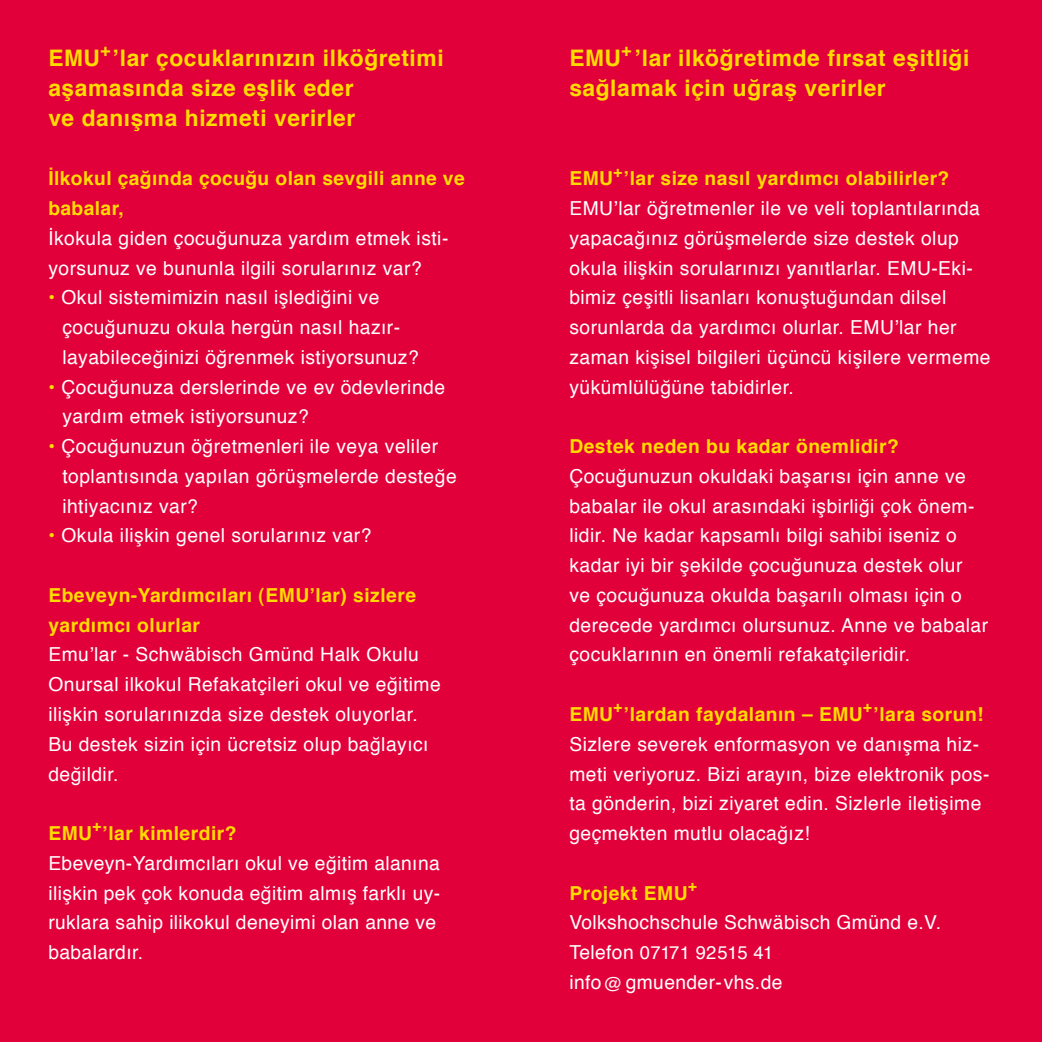
<style>
.page{position:relative;width:1042px;height:1042px;background:#e2003b}
.page>*{position:absolute;margin:0;border:0;box-sizing:border-box;transform-origin:0 0}
.t1{font:700 22.75px/29.8px "Helvetica";letter-spacing:.025em;color:#ffdc00}
.t2{font:19.25px/29.8px "Helvetica";letter-spacing:.025em;color:#fff}
.t3{font:700 19.25px/29.8px "Helvetica";letter-spacing:.025em;color:#ffdc00}
.t4{font:18.38px "Helvetica";letter-spacing:-.02em;color:#fff}
.t5{font:700 17.32px "Helvetica";color:#ffdc00}
.t6{font:700 15.22px "Helvetica";color:#ffdc00}
.s1{color:#ffdc00}
.s2{font-size:19.25px}
</style>
<div class="page">
<p class="t1" style="left:48px;top:42px;width:53px">EMU</p>
<p class="t5" style="left:101px;top:34px;width:12px">+</p>
<p class="t1" style="left:48px;top:42px;width:397px;text-indent:65px">’lar çocuklarınızın ilköğretimi aşamasında size eşlik eder<br>ve danışma hizmeti verirler</p>
<p class="t3" style="left:48px;top:163px;width:418px">İlkokul çağında çocuğu olan sevgili anne ve babalar,</p>
<p class="t2" style="left:48px;top:223px;width:400px">İkokula giden çocuğunuza yardım etmek isti&shy;yorsunuz ve bununla ilgili sorularınız var?</p>
<p class="t2" style="left:62px;top:282px;width:358px;text-indent:-14px"><span class="s1">•</span> Okul sistemimizin nasıl işlediğini ve çocuğunuzu okula hergün nasıl hazır-- layabileceğinizi öğrenmek istiyorsunuz?</p>
<p class="t2" style="left:62px;top:371px;width:384px;text-indent:-14px"><span class="s1">•</span> Çocuğunuza derslerinde ve ev ödevlerinde yardım etmek istiyorsunuz?</p>
<p class="t2" style="left:62px;top:431px;width:396px;text-indent:-14px"><span class="s1">•</span> Çocuğunuzun öğretmenleri ile veya veliler toplantısında yapılan görüşmelerde desteğe ihtiyacınız var?</p>
<p class="t2" style="left:48px;top:520px;width:325px"><span class="s1">•</span> Okula ilişkin genel sorularınız var?</p>
<p class="t3" style="left:48px;top:579px;width:369px">Ebeveyn-Yardımcıları (EMU’lar) sizlere yardımcı olurlar</p>
<p class="t2" style="left:48px;top:639px;width:394px">Emu’lar - Schwäbisch Gmünd Halk Okulu Onursal ilkokul Refakatçileri okul ve eğitime ilişkin sorularınızda size destek oluyorlar.<br>Bu destek sizin için ücretsiz olup bağlayıcı değildir.</p>
<p class="t3" style="left:48px;top:817px;width:45px">EMU</p>
<p class="t6" style="left:93px;top:812px;width:10px">+</p>
<p class="t3" style="left:103px;top:817px;width:136px">’lar kimlerdir?</p>
<p class="t2" style="left:48px;top:847px;width:393px">Ebeveyn-Yardımcıları okul ve eğitim alanına ilişkin pek çok konuda eğitim almış farklı uy&shy;ruklara sahip ilikokul deneyimi olan anne ve babalardır.</p>
<p class="t1" style="left:569px;top:42px;width:53px">EMU</p>
<p class="t5" style="left:621px;top:34px;width:12px">+</p>
<p class="t1" style="left:569px;top:42px;width:401px;text-indent:66px">’lar ilköğretimde fırsat eşitliği sağlamak için uğraş verirler</p>
<p class="t3" style="left:569px;top:163px;width:45px">EMU</p>
<p class="t6" style="left:613px;top:157px;width:10px">+</p>
<p class="t3" style="left:624px;top:163px;width:327px">’lar size nasıl yardımcı olabilirler?</p>
<p class="t2" style="left:569px;top:193px;width:423px">EMU’lar öğretmenler ile ve veli toplantılarında yapacağınız görüşmelerde size destek olup okula ilişkin sorularınızı yanıtlarlar. EMU-Eki&shy;bimiz çeşitli lisanları konuştuğundan dilsel sorunlarda da yardımcı olurlar. EMU’lar her zaman kişisel bilgileri üçüncü kişilere vermeme yükümlülüğüne tabidirler.</p>
<p class="t3" style="left:569px;top:430px;width:331px">Destek neden bu kadar önemlidir?</p>
<p class="t2" style="left:569px;top:461px;width:420px">Çocuğunuzun okuldaki başarısı için anne ve babalar ile okul arasındaki işbirliği çok önem&shy;lidir. Ne kadar kapsamlı bilgi sahibi iseniz o kadar iyi bir şekilde çocuğunuza destek olur<br>ve çocuğunuza okulda başarılı olması için o derecede yardımcı olursunuz. Anne ve babalar çocuklarının en önemli refakatçileridir.</p>
<p class="t3" style="left:569px;top:698px;width:45px">EMU</p>
<p class="t6" style="left:613px;top:693px;width:10px">+</p>
<p class="t3" style="left:624px;top:698px;width:240px">’lardan faydalanın – EMU</p>
<p class="t6" style="left:863px;top:693px;width:10px">+</p>
<p class="t3" style="left:873px;top:698px;width:112px">’lara sorun!</p>
<p class="t2" style="left:569px;top:728px;width:422px">Sizlere severek enformasyon ve danışma hiz&shy;meti veriyoruz. Bizi arayın, bize elektronik pos&shy;ta gönderin, bizi ziyaret edin. Sizlerle iletişime geçmekten mutlu olacağız!</p>
<p class="t3" style="left:569px;top:877px;width:120px">Projekt EMU</p>
<p class="t6" style="left:688px;top:871px;width:10px">+</p>
<p class="t2" style="left:569px;top:907px;width:373px">Volkshochschule Schwäbisch Gmünd e.V.</p>
<p class="t4" style="left:569px;top:937px;width:206px"><span class="s2">Telefon</span> 07171 92515 41</p>
<p class="t2" style="left:569px;top:966px;width:215px">info@gmuender-vhs.de</p>
</div>
